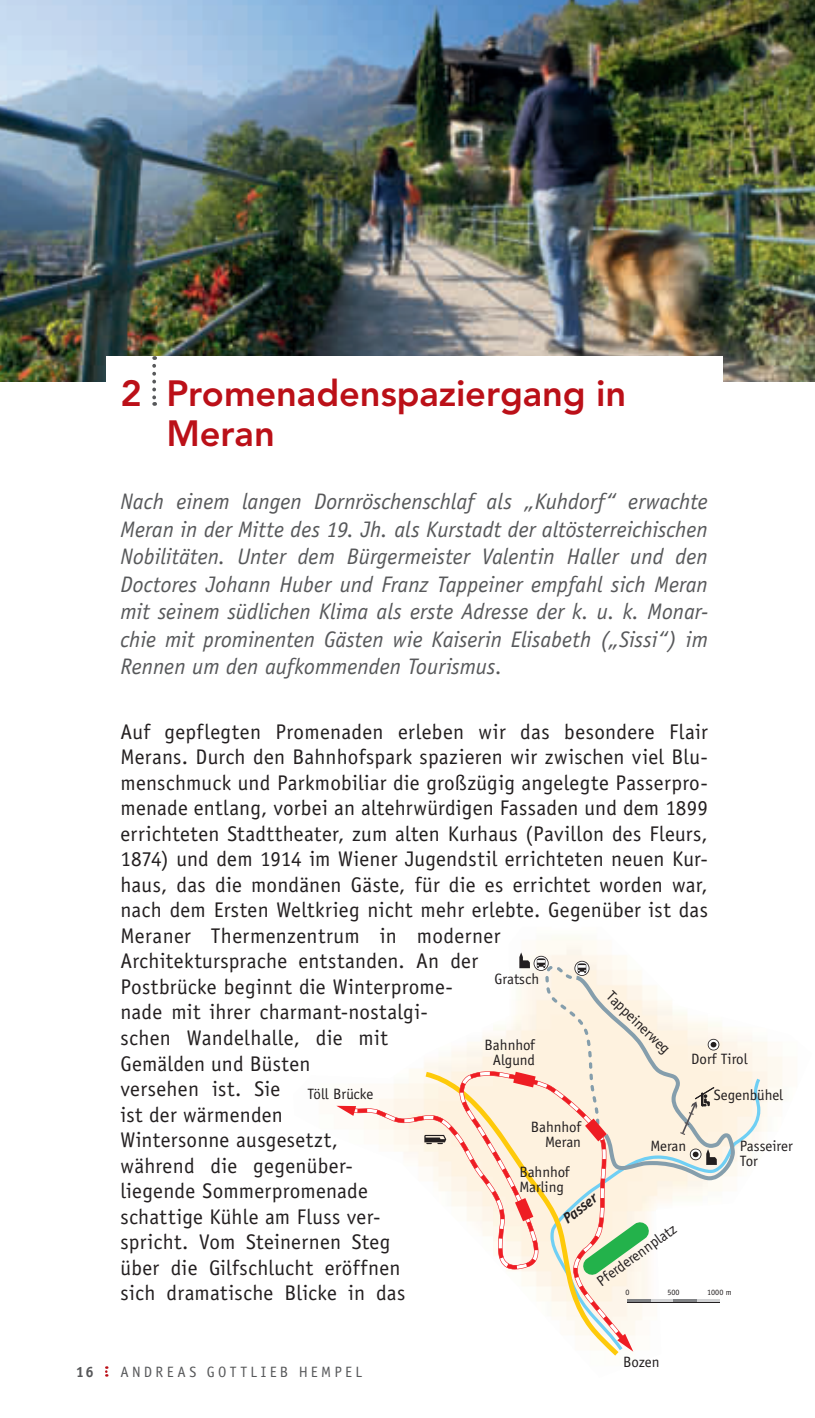
<style>
.page{position:relative;width:815px;height:1418px;background:#fff}
.page>*{position:absolute;margin:0;border:0;box-sizing:border-box;transform-origin:0 0}
.t1{font:800 36.25px/40px "Dtbdrb Avenir LT Std";color:#bb1018}
.t2{font:italic 22.5px/27.5px "Xwmvgv Officina Sans Std";color:#57585a;text-align:justify}
.t3{font:21.25px/25.5px "Sxkxkl Officina Sans Std";letter-spacing:.01em;color:#231f20}
.t4{font:15px/15px "Sxkxkl Officina Sans Std";color:#231f20}
.t5{font:15px "Yfwktj Officina Sans Std";letter-spacing:.22em;color:#57585a}
.t6{font:italic 700 15px "Qgxlsv Officina Sans Std";color:#231f20}
.t7{font:700 15px "Psgkbp Officina Sans Std";color:#57585a}
.t8{font:8px "Qdpnvd Officina Sans";color:#231f20}
</style>
<div class="page">
<img style="left:0;top:0;width:815px;height:382px">
<div style="left:106px;top:356px;width:617px;height:51px;background:#fff"></div>
<img style="left:349px;top:1048px;width:90px;height:57px">
<svg style="left:625px;top:1078px;width:135px;height:258px"></svg>
<svg style="left:651px;top:1298px;width:69px;height:3px"></svg>
<svg style="left:628px;top:1298px;width:23px;height:3px"></svg>
<svg style="left:674px;top:1298px;width:23px;height:3px"></svg>
<hr style="left:628px;top:1301px;width:92px;height:1px;background:#231f20">
<svg style="left:590px;top:1341px;width:28px;height:14px"></svg>
<svg style="left:625px;top:1221px;width:25px;height:54px"></svg>
<svg style="left:351px;top:1075px;width:271px;height:266px"></svg>
<svg style="left:617px;top:1333px;width:16px;height:18px"></svg>
<svg style="left:336px;top:1105px;width:20px;height:10px"></svg>
<svg style="left:515px;top:1198px;width:18px;height:23px"></svg>
<svg style="left:424px;top:1134px;width:22px;height:10px"></svg>
<svg style="left:513px;top:952px;width:222px;height:228px"></svg>
<svg style="left:105px;top:1366px;width:3px;height:10px"></svg>
<svg style="left:152px;top:366px;width:4px;height:40px"></svg>
<h1 class="t1" style="left:166px;top:373px;width:461px;text-indent:-46px">2 Promenadenspaziergang in<br>Meran</h1>
<p class="t2" style="left:120px;top:488px;width:589px">Nach einem langen Dornröschenschlaf als „Kuhdorf“ erwachte Meran in der Mitte des 19. Jh. als Kurstadt der altösterreichischen Nobilitäten. Unter dem Bürgermeister Valentin Haller und den Doctores Johann Huber und Franz Tappeiner empfahl sich Meran mit seinem südlichen Klima als erste Adresse der k. u. k. Monar&shy;chie mit prominenten Gästen wie Kaiserin Elisabeth („Sissi“) im Rennen um den aufkommenden Tourismus.</p>
<p class="t3" style="left:120px;top:719px;width:589px">Auf gepflegten Promenaden erleben wir das besondere Flair Merans. Durch den Bahnhofspark spazieren wir zwischen viel Blu&shy;menschmuck und Parkmobiliar die großzügig angelegte Passerpro&shy;menade entlang, vorbei an altehrwürdigen Fassaden und dem 1899 errichteten Stadttheater, zum alten Kurhaus (Pavillon des Fleurs, 1874) und dem 1914 im Wiener Jugendstil errichteten neuen Kur&shy;haus, das die mondänen Gäste, für die es errichtet worden war, nach dem Ersten Weltkrieg nicht mehr erlebte. Gegenüber ist das Meraner Thermenzentrum in moderner<br>Architektursprache entstanden. An der<br>Postbrücke beginnt die Winterprome-<br>nade mit ihrer charmant-nostalgi-<br>schen Wandelhalle, die mit<br>Gemälden und Büsten<br>versehen ist. Sie<br>ist der wärmenden<br>Wintersonne ausgesetzt,<br>während die gegenüber-<br>liegende Sommerpromenade<br>schattige Kühle am Fluss ver-<br>spricht. Vom Steinernen Steg<br>über die Gilfschlucht eröffnen<br>sich dramatische Blicke in das</p>
<p class="t4" style="left:495px;top:971px;width:46px">Gratsch</p>
<p class="t4" style="left:614px;top:988px;width:83px;rotate:44deg">Tappeinerweg</p>
<p class="t4" style="left:485px;top:1037px;width:52px;text-align:center">Bahnhof<br>Algund</p>
<p class="t4" style="left:691px;top:1051px;width:58px">Dorf Tirol</p>
<p class="t4" style="left:307px;top:1085px;width:67px">Töll Brücke</p>
<p class="t4" style="left:714px;top:1087px;width:71px">Segenbühel</p>
<p class="t4" style="left:531px;top:1119px;width:52px;text-align:right">Bahnhof<br>Meran</p>
<p class="t4" style="left:740px;top:1137px;width:54px">Passeirer<br>Tor</p>
<p class="t4" style="left:650px;top:1138px;width:37px">Meran</p>
<p class="t4" style="left:519px;top:1164px;width:52px">Bahnhof<br>Marling</p>
<p class="t6" style="left:559px;top:1213px;width:41px;rotate:-38deg">Passer</p>
<p class="t4" style="left:594px;top:1276px;width:96px;rotate:-36deg">Pferderennplatz</p>
<p class="t8" style="left:626px;top:1287px;width:6px">0</p>
<p class="t8" style="left:667px;top:1287px;width:14px">500</p>
<p class="t8" style="left:707px;top:1287px;width:26px">1000 m</p>
<p class="t7" style="left:76px;top:1362px;width:20px">16</p>
<p class="t5" style="left:120px;top:1362px;width:243px">ANDREAS GOTTLIEB HEMPEL</p>
<p class="t4" style="left:623px;top:1353px;width:38px">Bozen</p>
</div>
